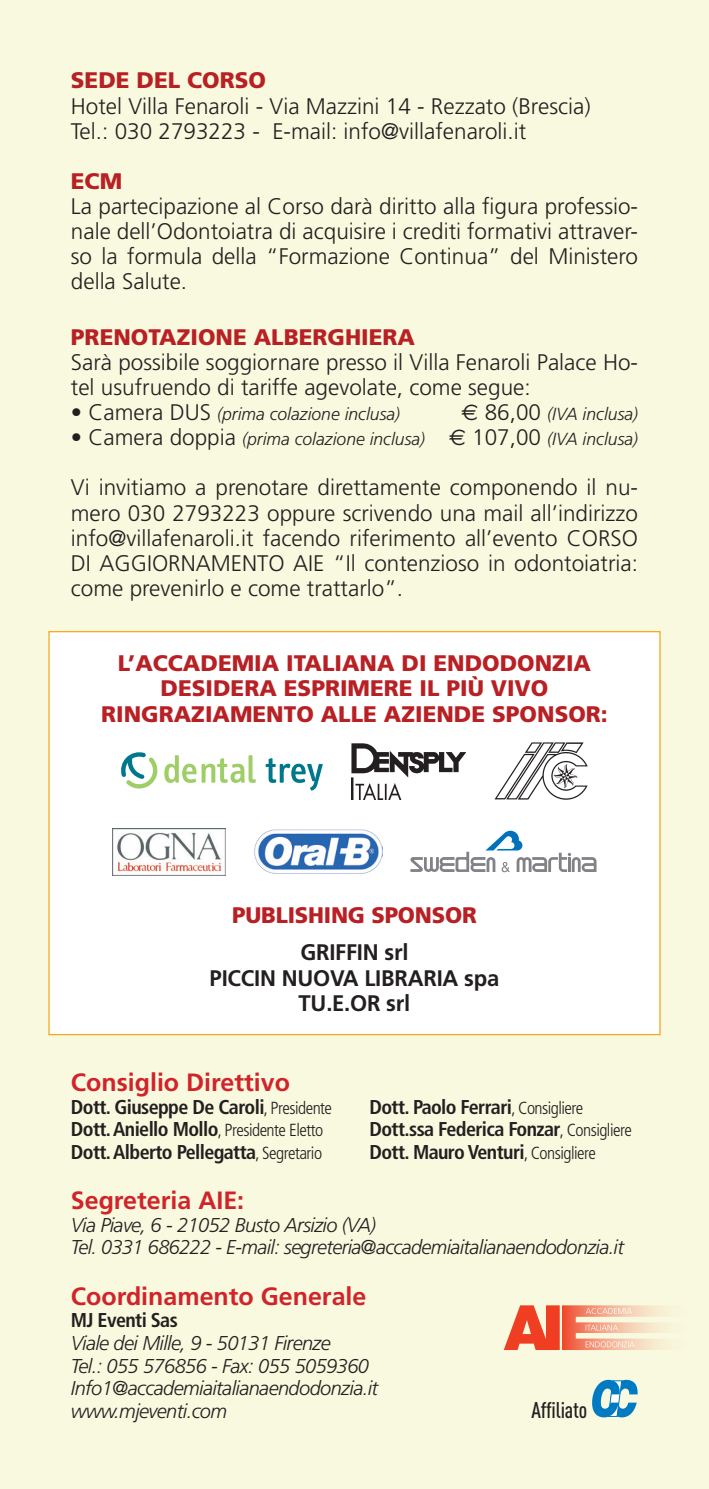
<style>
.page{position:relative;width:709px;height:1489px;background:#fff}
.page>*{position:absolute;margin:0;border:0;box-sizing:border-box;transform-origin:0 0}
.t1{font:700 25px "Frutiger";color:#d1232a}
.t2{font:300 22.5px/25px "Frutiger";color:#231f20}
.t3{font:900 22.5px "Frutiger";color:#b82024}
.t4{font:700 22.5px/25px "Frutiger";letter-spacing:-.01em;color:#231f20;text-align:center}
.t5{font:500 22.5px "DIN Cond";letter-spacing:-.01em;color:#231f20}
.t6{font:italic 300 20px/22.5px "Frutiger";letter-spacing:-.03em;color:#231f20}
.t7{font:700 condensed 20px/22.5px "Frutiger";letter-spacing:-.03em;color:#231f20}
.t8{font:italic 300 17.5px "Frutiger";color:#231f20}
.s1{font-style:normal;font-size:22.5px}
.s2{font-family:"Euro Sans";font-weight:400;font-style:normal;font-size:22.5px}
.s3{font-weight:300;font-size:17.5px}
</style>
<div class="page">
<div style="left:0;top:0;width:709px;height:1488px;background:#f8f9de"></div>
<hr style="left:708px;top:177px;width:1px;height:1134px;background:#b82024">
<div style="left:48px;top:631px;width:613px;height:404px;background:#fff"></div>
<svg style="left:592px;top:1379px;width:46px;height:38px"></svg>
<img style="left:112px;top:828px;width:114px;height:47px">
<img style="left:254px;top:829px;width:128px;height:44px">
<svg style="left:410px;top:830px;width:186px;height:42px;background:#dde2e5"></svg>
<svg style="left:504px;top:1305px;width:157px;height:44px"></svg>
<img style="left:494px;top:743px;width:94px;height:56px">
<svg style="left:266px;top:758px;width:57px;height:32px;background:#b1d5db"></svg>
<svg style="left:121px;top:752px;width:135px;height:36px;background:#d9ebd3"></svg>
<img style="left:351px;top:743px;width:115px;height:56px">
<p class="t3" style="left:71px;top:67px;width:29px">SEDE</p>
<p class="t3" style="left:136px;top:67px;width:15px">DEL</p>
<p class="t3" style="left:187px;top:67px;width:32px">CORSO</p>
<p class="t2" style="left:71px;top:93px;width:521px">Hotel Villa Fenaroli - Via Mazzini 14 - Rezzato (Brescia)<br>Tel.: 030 2793223 - E-mail: info@villafenaroli.it</p>
<p class="t3" style="left:71px;top:167px;width:53px">ECM</p>
<p class="t2" style="left:71px;top:194px;width:568px;text-align:justify">La partecipazione al Corso darà diritto alla figura professio&shy;nale dell’Odontoiatra di acquisire i crediti formativi attraver&shy;so la formula della “Formazione Continua” del Ministero della Salute.</p>
<p class="t3" style="left:71px;top:323px;width:30px">PRENOTAZIONE</p>
<p class="t3" style="left:254px;top:323px;width:122px">ALBERGHIERA</p>
<p class="t2" style="left:71px;top:349px;width:568px">Sarà possibile soggiornare presso il Villa Fenaroli Palace Ho&shy;tel usufruendo di tariffe agevolate, come segue:</p>
<p class="t8" style="left:71px;top:404px;width:331px"><span class="s1">• Camera DUS</span> (prima colazione inclusa)</p>
<p class="t8" style="left:461px;top:404px;width:178px"><span class="s2">€</span> <span class="s1">86,00</span> (IVA inclusa)</p>
<p class="t8" style="left:71px;top:429px;width:568px"><span class="s1">• Camera doppia</span> (prima colazione inclusa) <span class="s2">€</span> <span class="s1">107,00</span> (IVA inclusa)</p>
<p class="t2" style="left:71px;top:475px;width:568px;text-align:justify">Vi invitiamo a prenotare direttamente componendo il nu&shy;mero 030 2793223 oppure scrivendo una mail all’indirizzo info@villafenaroli.it facendo riferimento all’evento CORSO DI AGGIORNAMENTO AIE “Il contenzioso in odontoiatria: come prevenirlo e come trattarlo”.</p>
<p class="t3" style="left:118px;top:650px;width:52px">L’ACCADEMIA</p>
<p class="t3" style="left:286px;top:650px;width:23px">ITALIANA</p>
<p class="t3" style="left:401px;top:650px;width:63px">DI ENDODONZIA</p>
<p class="t3" style="left:161px;top:675px;width:16px">DESIDERA</p>
<p class="t3" style="left:284px;top:675px;width:16px">ESPRIMERE</p>
<p class="t3" style="left:419px;top:675px;width:87px">IL PIÙ VIVO</p>
<p class="t3" style="left:101px;top:700px;width:74px">RINGRAZIAMENTO</p>
<p class="t3" style="left:321px;top:700px;width:15px">ALLE</p>
<p class="t3" style="left:384px;top:700px;width:33px">AZIENDE</p>
<p class="t3" style="left:492px;top:700px;width:31px">SPONSOR</p>
<p class="t3" style="left:601px;top:700px;width:8px">:</p>
<p class="t3" style="left:232px;top:901px;width:169px">PUBLISHING SPONSOR</p>
<p class="t4" style="left:210px;top:939px;width:291px">GRIFFIN srl<br>PICCIN NUOVA LIBRARIA spa<br>TU.E.OR srl</p>
<p class="t1" style="left:71px;top:1067px;width:221px">Consiglio Direttivo</p>
<p class="t7" style="left:71px;top:1095px;width:263px">Dott. Giuseppe De Caroli<span class="s3">, Presidente<br></span>Dott. Aniello Mollo<span class="s3">, Presidente Eletto<br></span>Dott. Alberto Pellegatta<span class="s3">, Segretario</span></p>
<p class="t7" style="left:369px;top:1095px;width:264px">Dott. Paolo Ferrari<span class="s3">, Consigliere<br></span>Dott.ssa Federica Fonzar<span class="s3">, Consigliere<br></span>Dott. Mauro Venturi<span class="s3">, Consigliere</span></p>
<p class="t1" style="left:71px;top:1185px;width:175px">Segreteria AIE:</p>
<p class="t6" style="left:71px;top:1213px;width:554px">Via Piave, 6 - 21052 Busto Arsizio (VA)<br>Tel. 0331 686222 - E-mail: segreteria@accademiaitalianaendodonzia.it</p>
<p class="t1" style="left:71px;top:1281px;width:297px">Coordinamento Generale</p>
<p class="t7" style="left:71px;top:1308px;width:108px">MJ Eventi Sas</p>
<p class="t6" style="left:71px;top:1331px;width:309px">Viale dei Mille, 9 - 50131 Firenze<br>Tel.: 055 576856 - Fax: 055 5059360<br>Info1@accademiaitalianaendodonzia.it www.mjeventi.com</p>
<p class="t5" style="left:531px;top:1396px;width:57px">Affiliato</p>
</div>
